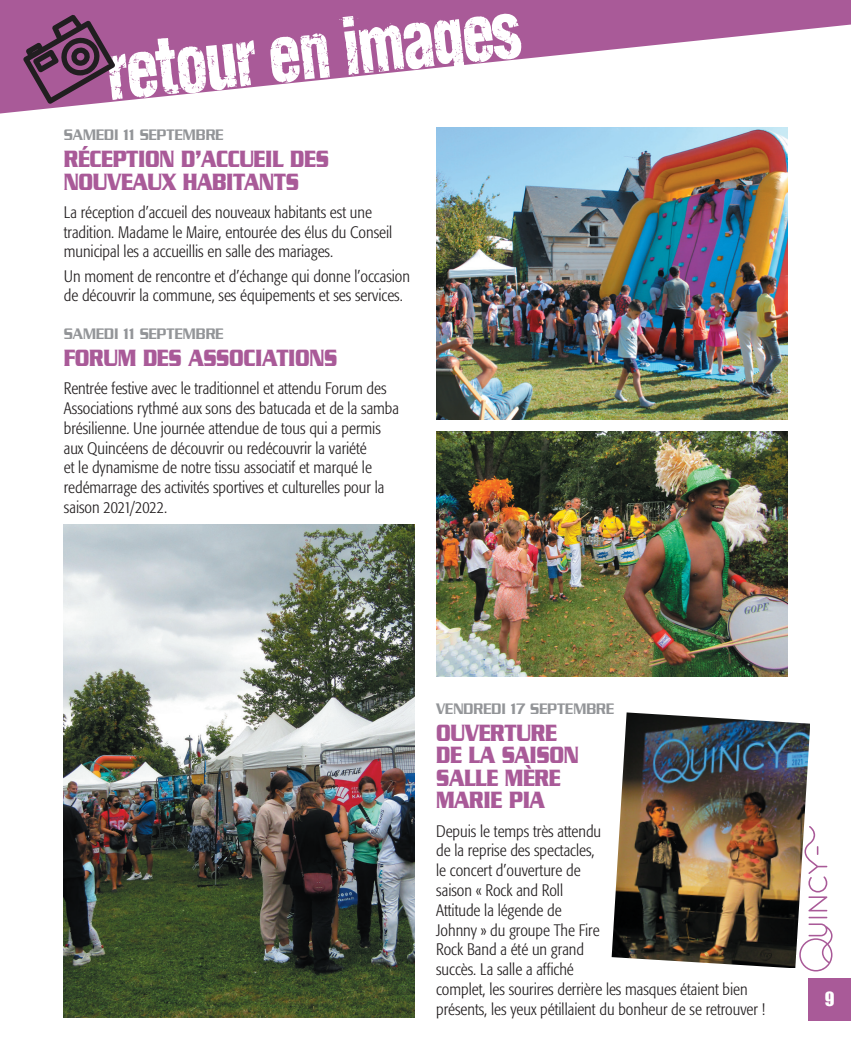
<style>
.page{position:relative;width:851px;height:1063px;background:#fff}
.page>*{position:absolute;margin:0;border:0;box-sizing:border-box;transform-origin:0 0}
.t1{font:78px "Daim One";color:#fff;scale:.82 1}
.t2{font:700 25.5px/22.5px "Serpentine";letter-spacing:-.02em;color:#a95a98;scale:.74 1}
.t3{font:18px "Impact";color:#fff}
.t4{font:300 condensed 16.5px/19.8px "Formata";color:#231f20}
.t5{font:500 16.5px "Serpentine";color:#939598;scale:.83 1}
</style>
<div class="page">
<svg style="left:806px;top:826px;width:26px;height:146px"></svg>
<div style="left:808px;top:978px;width:42px;height:42px;background:#a95a98"></div>
<img style="left:64px;top:525px;width:351px;height:493px">
<img style="left:436px;top:128px;width:351px;height:292px">
<img style="left:436px;top:432px;width:351px;height:244px">
<img style="left:611px;top:712px;width:199px;height:256px">
<svg style="left:0;top:0;width:850px;height:114px;fill:#a95a98"></svg>
<svg style="left:23px;top:15px;width:92px;height:89px;background:#7d4771"></svg>
<h1 class="t1" style="left:101px;top:22px;width:508px;rotate:-6deg">retour en images</h1>
<p class="t5" style="left:64px;top:126px;width:194px">SAMEDI 11 SEPTEMBRE</p>
<h2 class="t2" style="left:64px;top:147px;width:360px">RÉCEPTION D’ACCUEIL DES<br>NOUVEAUX HABITANTS</h2>
<p class="t4" style="left:64px;top:202px;width:330px">La réception d’accueil des nouveaux habitants est une tradition. Madame le Maire, entourée des élus du Conseil municipal les a accueillis en salle des mariages.</p>
<p class="t4" style="left:64px;top:266px;width:348px">Un moment de rencontre et d’échange qui donne l’occasion de découvrir la commune, ses équipements et ses services.</p>
<p class="t5" style="left:64px;top:324px;width:194px">SAMEDI 11 SEPTEMBRE</p>
<h2 class="t2" style="left:64px;top:346px;width:371px">FORUM DES ASSOCIATIONS</h2>
<p class="t4" style="left:64px;top:379px;width:336px">Rentrée festive avec le traditionnel et attendu Forum des Associations rythmé aux sons des batucada et de la samba brésilienne. Une journée attendue de tous qui a permis aux Quincéens de découvrir ou redécouvrir la variété<br>et le dynamisme de notre tissu associatif et marqué le redémarrage des activités sportives et culturelles pour la saison 2021/2022.</p>
<p class="t5" style="left:436px;top:700px;width:216px">VENDREDI 17 SEPTEMBRE</p>
<h2 class="t2" style="left:436px;top:721px;width:194px">OUVERTURE<br>DE LA SAISON<br>SALLE MÈRE<br>MARIE PIA</h2>
<p class="t4" style="left:436px;top:821px;width:330px">Depuis le temps très attendu<br>de la reprise des spectacles,<br>le concert d’ouverture de<br>saison « Rock and Roll<br>Attitude la légende de<br>Johnny » du groupe The Fire<br>Rock Band a été un grand<br>succès. La salle a affiché<br>complet, les sourires derrière les masques étaient bien présents, les yeux pétillaient du bonheur de se retrouver !</p>
<p class="t3" style="left:824px;top:985px;width:11px">9</p>
</div>
